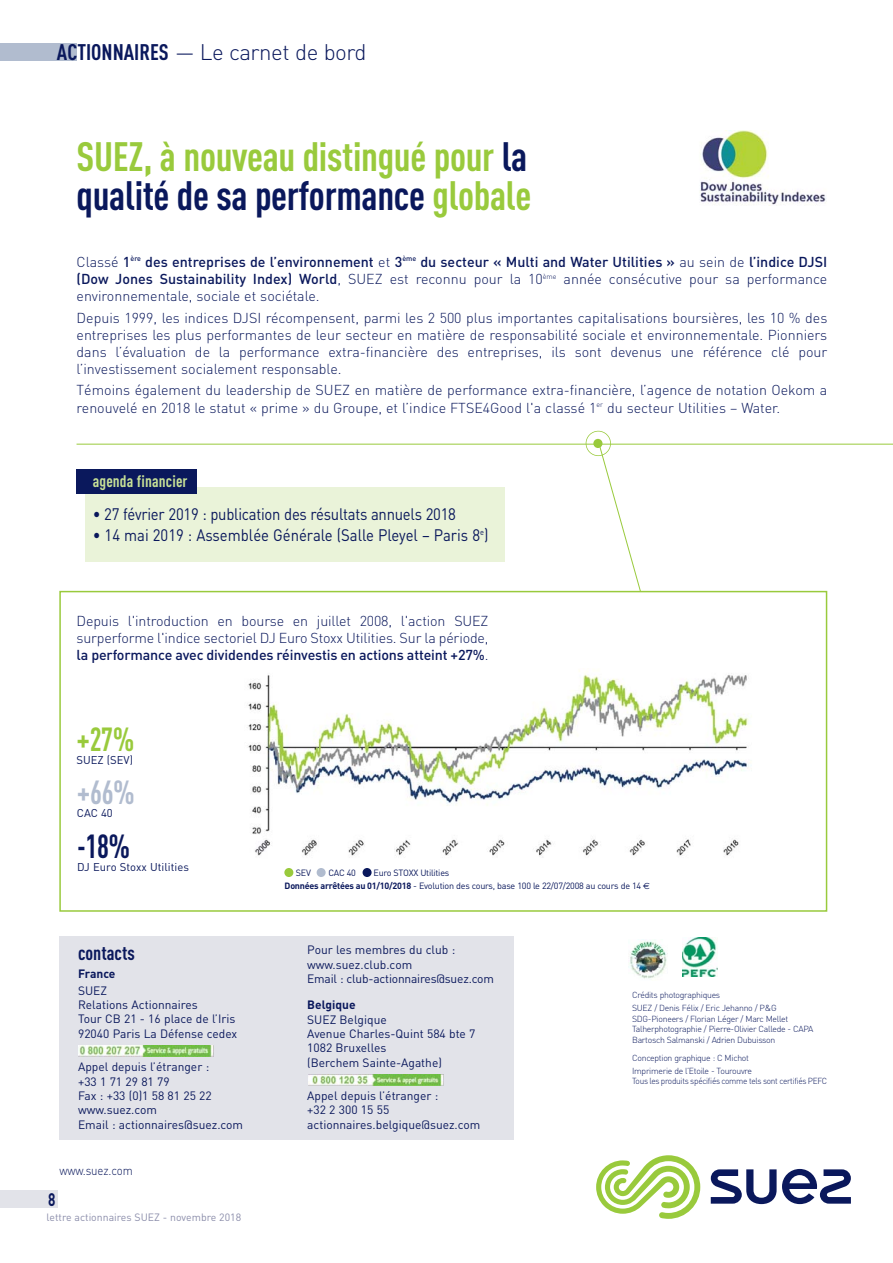
<style>
.page{position:relative;width:893px;height:1263px;background:#fff}
.page>*{position:absolute;margin:0;border:0;box-sizing:border-box;transform-origin:0 0}
.t1{font:700 40.5px/39px "DIN Cond";letter-spacing:-.01em;color:#99ca3c}
.t2{font:700 33px "DIN Cond";color:#99ca3c;scale:.9 1}
.t3{font:700 33px "DIN Cond";color:#b1bccf;scale:.9 1}
.t4{font:700 33px "DIN Cond";color:#0a185c;scale:.9 1}
.t5{font:300 22.35px "DIN";letter-spacing:-.02em;color:#0a185c}
.t6{font:700 19.5px "DIN Cond";color:#0a185c}
.t7{font:700 18px "DIN";color:#0a185c;scale:.75 1}
.t8{font:16.5px "DIN";letter-spacing:-.015em;color:#0a185c;scale:.9 1}
.t9{font:700 16.5px "DIN Cond";letter-spacing:.01em;color:#c7e096}
.t10{font:300 14.25px/17.1px "DIN";color:#0a185c;text-align:justify}
.t11{font:500 14.25px/17.2px "DIN";color:#0a185c;text-align:justify}
.t12{font:300 12.75px "DIN";letter-spacing:-.01em;color:#0a185c;scale:.9 1}
.t13{font:12px/14.4px "DIN";color:#0a185c}
.t14{font:700 12px "DIN";color:#0a185c}
.t15{font:11.25px "DIN";letter-spacing:.005em;color:#0a185c}
.t16{font:10.5px "DIN";color:#8b8daa}
.t17{font:9px/13.2px "DIN";letter-spacing:-.025em;color:#0a185c}
.t18{font:300 8.7px/12.6px "DIN";letter-spacing:-.03em;color:#0a185c}
.t19{font:300 8.7px "DIN";letter-spacing:-.03em;color:#0a185c;scale:.95 1}
.s1{font-family:"DIN Cond";font-weight:700}
.s2{color:#0a185c}
.s3{font-weight:300}
.s4{font-weight:500}
.s5{font-weight:700}
.s6{font-family:"Euro Sans"}
</style>
<div class="page">
<div style="left:59px;top:936px;width:455px;height:204px;background:#e2e3e9"></div>
<img style="left:78px;top:1045px;width:135px;height:11px">
<img style="left:308px;top:1075px;width:135px;height:11px">
<div style="left:59px;top:591px;width:768px;height:321px;border:2px solid #99ca3c"></div>
<img style="left:248px;top:670px;width:501px;height:188px">
<div style="left:284px;top:868px;width:9px;height:9px;background:#99ca3c;border-radius:50%"></div>
<div style="left:317px;top:868px;width:9px;height:9px;background:#b1bccf;border-radius:50%"></div>
<div style="left:363px;top:868px;width:9px;height:9px;background:#0a185c;border-radius:50%"></div>
<img style="left:683px;top:937px;width:35px;height:40px">
<img style="left:628px;top:939px;width:40px;height:40px">
<div style="left:0;top:43px;width:77px;height:18px;background:#b1bccf"></div>
<svg style="left:596px;top:1155px;width:104px;height:64px"></svg>
<svg style="left:711px;top:1169px;width:140px;height:35px"></svg>
<div style="left:0;top:1191px;width:57px;height:17px;background:#e2e3e9"></div>
<hr style="left:77px;top:444px;width:816px;height:1px;background:#99ca3c">
<svg style="left:598px;top:442px;width:43px;height:150px"></svg>
<div style="left:586px;top:431px;width:25px;height:25px;border:2px solid #99ca3c;border-radius:50%"></div>
<div style="left:593px;top:439px;width:9px;height:9px;background:#99ca3c;border-radius:50%"></div>
<div style="left:85px;top:488px;width:420px;height:74px;background:#eaf3d9"></div>
<div style="left:77px;top:470px;width:120px;height:24px;background:#0a185c"></div>
<img style="left:700px;top:131px;width:126px;height:75px">
<h3 class="t5" style="left:57px;top:44px;width:311px"><span class="s1">ACTIONNAIRES</span> — Le carnet de bord</h3>
<h1 class="t1" style="left:77px;top:140px;width:456px">SUEZ, à nouveau distingué pour <span class="s2">la qualité de sa performance</span> globale</h1>
<p class="t11" style="left:77px;top:255px;width:752px"><span class="s3">Classé</span> 1<sup>ère</sup> des entreprises de l’environnement <span class="s3">et</span> 3<sup>ème</sup> du secteur « Multi and Water Utilities » <span class="s3">au sein de</span> l’indice DJSI (Dow Jones Sustainability Index) World<span class="s3">, SUEZ est reconnu pour la 10</span><sup>ème</sup> <span class="s3">année consécutive pour sa performance environnementale, sociale et sociétale.</span></p>
<p class="t10" style="left:77px;top:311px;width:752px">Depuis 1999, les indices DJSI récompensent, parmi les 2 500 plus importantes capitalisations boursières, les 10 % des entreprises les plus performantes de leur secteur en matière de responsabilité sociale et environnementale. Pionniers dans l’évaluation de la performance extra-financière des entreprises, ils sont devenus une référence clé pour l’investissement socialement responsable.</p>
<p class="t10" style="left:77px;top:383px;width:752px">Témoins également du leadership de SUEZ en matière de performance extra-financière, l’agence de notation Oekom a renouvelé en 2018 le statut « prime » du Groupe, et l’indice FTSE4Good l'a classé 1<sup>er</sup> du secteur Utilities – Water.</p>
<p class="t9" style="left:93px;top:476px;width:96px">agenda financier</p>
<p class="t8" style="left:93px;top:508px;width:405px">• 27 février 2019 : publication des résultats annuels 2018</p>
<p class="t8" style="left:93px;top:529px;width:441px">• 14 mai 2019 : Assemblée Générale (Salle Pleyel – Paris 8<sup>e</sup>)</p>
<p class="t10" style="left:77px;top:614px;width:413px">Depuis l'introduction en bourse en juillet 2008, l'action SUEZ surperforme l'indice sectoriel DJ Euro Stoxx Utilities. Sur la période, <span class="s4">la performance avec dividendes réinvestis en actions atteint +27%</span>.</p>
<h2 class="t2" style="left:77px;top:727px;width:66px">+27%</h2>
<p class="t15" style="left:77px;top:756px;width:58px">SUEZ (SEV)</p>
<h2 class="t3" style="left:77px;top:780px;width:66px">+66%</h2>
<p class="t15" style="left:77px;top:809px;width:37px">CAC 40</p>
<h2 class="t4" style="left:77px;top:834px;width:61px">-18%</h2>
<p class="t15" style="left:77px;top:863px;width:114px">DJ Euro Stoxx Utilities</p>
<h3 class="t6" style="left:78px;top:946px;width:58px">contacts</h3>
<p class="t14" style="left:78px;top:969px;width:39px">France</p>
<p class="t13" style="left:78px;top:985px;width:161px">SUEZ<br>Relations Actionnaires<br>Tour CB 21 - 16 place de l’Iris<br>92040 Paris La Défense cedex</p>
<p class="t13" style="left:78px;top:1061px;width:167px">Appel depuis l’étranger :<br>+33 1 71 29 81 79<br>Fax : +33 (0)1 58 81 25 22 www.suez.com<br>Email : actionnaires@suez.com</p>
<p class="t12" style="left:59px;top:1166px;width:83px">www.suez.com</p>
<p class="t16" style="left:47px;top:1213px;width:196px">lettre actionnaires SUEZ - novembre 2018</p>
<p class="t7" style="left:48px;top:1193px;width:11px">8</p>
<p class="t17" style="left:285px;top:867px;width:367px;text-indent:89px">Euro STOXX Utilities<br><span class="s5">Données arrêtées au 01/10/2018</span> - Evolution des cours, base 100 le 22/07/2008 au cours de 14 <span class="s6">€</span></p>
<p class="t17" style="left:296px;top:867px;width:17px">SEV</p>
<p class="t17" style="left:328px;top:867px;width:29px">CAC 40</p>
<p class="t13" style="left:307px;top:944px;width:188px">Pour les membres du club : www.suez.club.com<br>Email : club-actionnaires@suez.com</p>
<p class="t14" style="left:307px;top:1000px;width:50px">Belgique</p>
<p class="t13" style="left:307px;top:1014px;width:170px">SUEZ Belgique<br>Avenue Charles-Quint 584 bte 7<br>1082 Bruxelles<br>(Berchem Sainte-Agathe)</p>
<p class="t13" style="left:307px;top:1090px;width:175px">Appel depuis l’étranger :<br>+32 2 300 15 55 actionnaires.belgique@suez.com</p>
<p class="t18" style="left:632px;top:990px;width:146px">Crédits photographiques<br>SUEZ / Denis Félix / Eric Jehanno / P&amp;G</p>
<p class="t18" style="left:632px;top:1014px;width:183px;line-height:10.5px">SDG-Pioneers / Florian Léger / Marc Mellet<br>Talherphotographie / Pierre-Olivier Callede - CAPA<br>Bartosch Salmanski / Adrien Dubuisson</p>
<p class="t18" style="left:632px;top:1053px;width:122px">Conception graphique : C Michot<br>Imprimerie de l’Etoile - Tourouvre</p>
<p class="t19" style="left:632px;top:1078px;width:207px">Tous les produits spécifiés comme tels sont certifiés PEFC</p>
</div>
